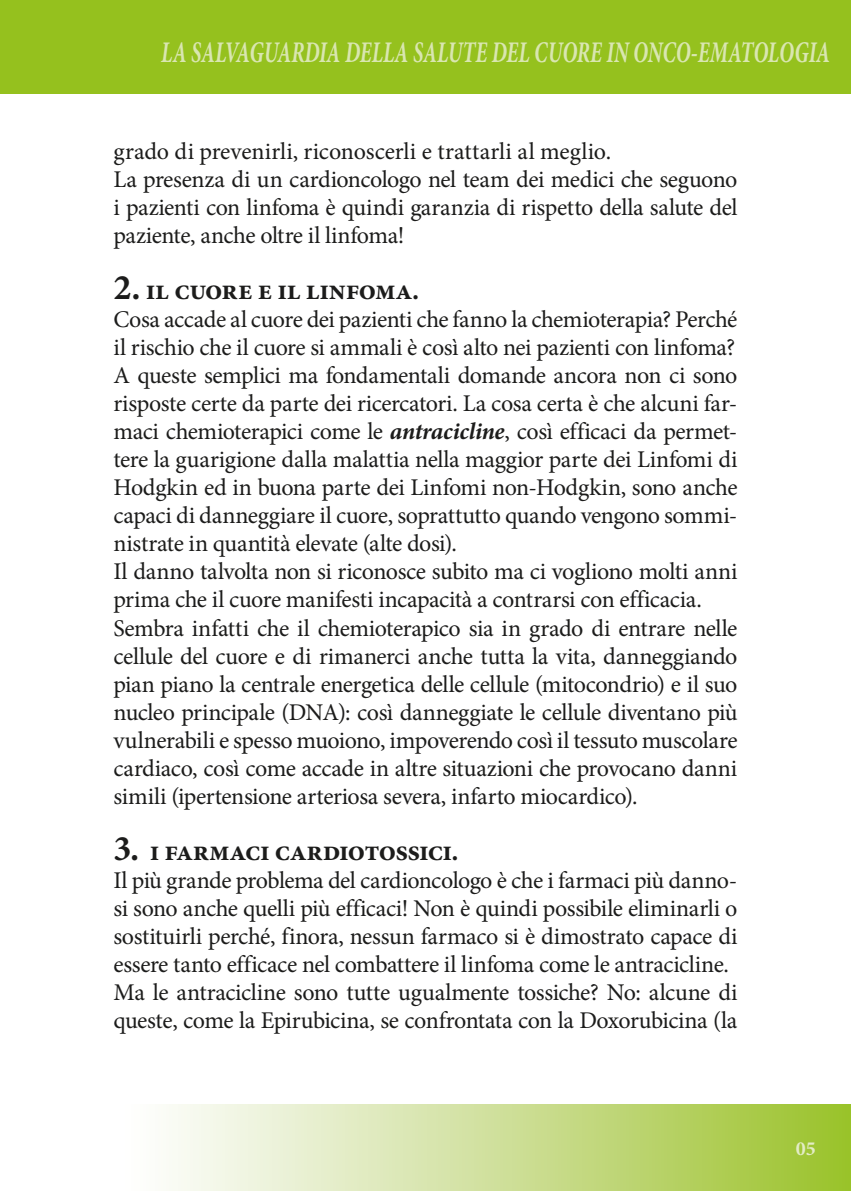
<style>
.page{position:relative;width:851px;height:1191px;background:#fff}
.page>*{position:absolute;margin:0;border:0;box-sizing:border-box;transform-origin:0 0}
.t1{font:italic 700 30px "Minion Pro";color:#d9e6b1;scale:.69 1}
.t2{font:700 28px "Minion Pro";letter-spacing:-.025em;color:#1c1c1b}
.t3{font:24px/28px "Minion Pro";letter-spacing:-.03em;color:#1c1c1b}
.t4{font:700 20px "Minion Pro";color:#e3ecc6}
.s1{font-size:36px}
.s2{font-weight:700;font-style:italic}
</style>
<div class="page">
<div style="left:0;top:0;width:850px;height:94px;background:#95c11e"></div>
<div style="left:122px;top:1104px;width:728px;height:87px;background:linear-gradient(to right,#fff,#9dc22f)"></div>
<p class="t1" style="left:161px;top:31px;width:970px">LA SALVAGUARDIA DELLA SALUTE DEL CUORE IN ONCO-EMATOLOGIA</p>
<p class="t3" style="left:113px;top:138px;width:625px">grado di prevenirli, riconoscerli e trattarli al meglio.<br>La presenza di un cardioncologo nel team dei medici che seguono i pazienti con linfoma è quindi garanzia di rispetto della salute del paziente, anche oltre il linfoma!</p>
<p class="t2" style="left:113px;top:271px;width:307px"><span class="s1">2.</span> il cuore e il linfoma.</p>
<p class="t3" style="left:113px;top:306px;width:625px">Cosa accade al cuore dei pazienti che fanno la chemioterapia? Perché il rischio che il cuore si ammali è così alto nei pazienti con linfoma?<br>A queste semplici ma fondamentali domande ancora non ci sono risposte certe da parte dei ricercatori. La cosa certa è che alcuni far&shy;maci chemioterapici come le <span class="s2">antracicline</span>, così efficaci da permet&shy;tere la guarigione dalla malattia nella maggior parte dei Linfomi di Hodgkin ed in buona parte dei Linfomi non-Hodgkin, sono anche capaci di danneggiare il cuore, soprattutto quando vengono sommi&shy;nistrate in quantità elevate (alte dosi).<br>Il danno talvolta non si riconosce subito ma ci vogliono molti anni prima che il cuore manifesti incapacità a contrarsi con efficacia.<br>Sembra infatti che il chemioterapico sia in grado di entrare nelle cellule del cuore e di rimanerci anche tutta la vita, danneggiando pian piano la centrale energetica delle cellule (mitocondrio) e il suo nucleo principale (DNA): così danneggiate le cellule diventano più vulnerabili e spesso muoiono, impoverendo così il tessuto muscolare cardiaco, così come accade in altre situazioni che provocano danni simili (ipertensione arteriosa severa, infarto miocardico).</p>
<p class="t2" style="left:113px;top:831px;width:346px"><span class="s1">3.</span> i farmaci cardiotossici.</p>
<p class="t3" style="left:113px;top:866px;width:625px">Il più grande problema del cardioncologo è che i farmaci più danno&shy;si sono anche quelli più efficaci! Non è quindi possibile eliminarli o sostituirli perché, finora, nessun farmaco si è dimostrato capace di essere tanto efficace nel combattere il linfoma come le antracicline.<br>Ma le antracicline sono tutte ugualmente tossiche? No: alcune di queste, come la Epirubicina, se confrontata con la Doxorubicina (la</p>
<p class="t4" style="left:795px;top:1134px;width:21px">05</p>
</div>
